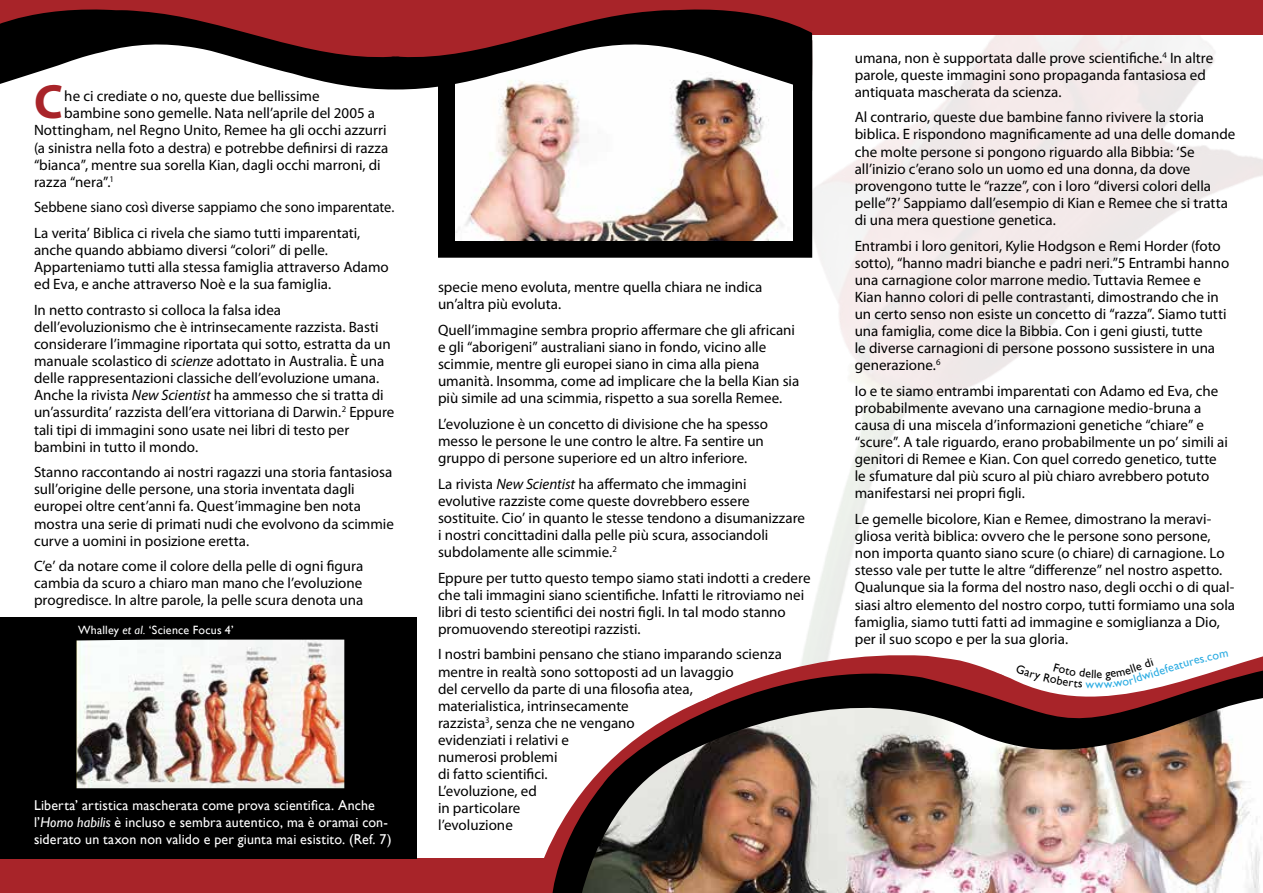
<style>
.page{position:relative;width:1263px;height:893px;background:#fff}
.page>*{position:absolute;margin:0;border:0;box-sizing:border-box;transform-origin:0 0}
.t1{font:700 48.45px "Myriad Pro";color:#a82429}
.t2{font:15px/17.1px "Myriad Pro";color:#000}
.t3{font:15px/25.7px "Myriad Pro";color:#000;scale:.96 1}
.t4{font:14.25px/17.1px "Gill Sans";letter-spacing:.01em;color:#fff}
.t5{font:12px "Gill Sans";letter-spacing:.015em;color:#fff}
.t6{font:12px "Gill Sans";color:#2cace2}
.t7{font:12px "Gill Sans";color:#000}
.s1{font-style:italic}
</style>
<div class="page">
<img style="left:806px;top:34px;width:457px;height:606px">
<img style="left:548px;top:706px;width:712px;height:187px">
<div style="left:0;top:859px;width:549px;height:34px;background:#a82429"></div>
<div style="left:0;top:618px;width:417px;height:241px;background:#000"></div>
<img style="left:77px;top:640px;width:267px;height:148px">
<div style="left:438px;top:91px;width:374px;height:167px;background:#000"></div>
<img style="left:455px;top:91px;width:337px;height:150px">
<div style="left:0;top:0;width:1263px;height:34px;background:#a82429"></div>
<svg style="left:0;top:9px;width:812px;height:82px"></svg>
<svg style="left:690px;top:640px;width:573px;height:96px"></svg>
<h1 class="t1" style="left:34px;top:70px;width:30px">C</h1>
<p class="t2" style="left:64px;top:87px;width:257px">he ci crediate o no, queste due bellissime</p>
<p class="t2" style="left:64px;top:104px;width:312px">bambine sono gemelle. Nata nell’aprile del 2005 a</p>
<p class="t2" style="left:34px;top:122px;width:354px">Nottingham, nel Regno Unito, Remee ha gli occhi azzurri</p>
<p class="t2" style="left:34px;top:139px;width:356px">(a sinistra nella foto a destra) e potrebbe definirsi di razza</p>
<p class="t2" style="left:34px;top:156px;width:348px">“bianca”, mentre sua sorella Kian, dagli occhi marroni, di</p>
<p class="t2" style="left:34px;top:173px;width:82px">razza “nera”.<sup>1</sup></p>
<p class="t3" style="left:34px;top:194px;width:377px">Sebbene siano così diverse sappiamo che sono imparentate.<br>La verita’ Biblica ci rivela che siamo tutti imparentati,</p>
<p class="t2" style="left:34px;top:241px;width:356px">anche quando abbiamo diversi “colori” di pelle.<br>Apparteniamo tutti alla stessa famiglia attraverso Adamo ed Eva, e anche attraverso Noè e la sua famiglia.</p>
<p class="t2" style="left:34px;top:301px;width:362px">In netto contrasto si colloca la falsa idea dell’evoluzionismo che è intrinsecamente razzista. Basti considerare l’immagine riportata qui sotto, estratta da un manuale scolastico di <span class="s1">scienze</span> adottato in Australia. È una delle rappresentazioni classiche dell’evoluzione umana.<br>Anche la rivista <span class="s1">New Scientist</span> ha ammesso che si tratta di un’assurdita’ razzista dell’era vittoriana di Darwin.<sup>2</sup> Eppure tali tipi di immagini sono usate nei libri di testo per bambini in tutto il mondo.</p>
<p class="t2" style="left:34px;top:463px;width:361px">Stanno raccontando ai nostri ragazzi una storia fantasiosa sull’origine delle persone, una storia inventata dagli europei oltre cent’anni fa. Quest’immagine ben nota mostra una serie di primati nudi che evolvono da scimmie curve a uomini in posizione eretta.</p>
<p class="t2" style="left:34px;top:557px;width:331px;text-align:justify">C’e’ da notare come il colore della pelle di ogni figura cambia da scuro a chiaro man mano che l’evoluzione progredisce. In altre parole, la pelle scura denota una</p>
<p class="t5" style="left:78px;top:623px;width:157px">Whalley <span class="s1">et al.</span> ‘Science Focus 4’</p>
<p class="t4" style="left:34px;top:796px;width:359px">Liberta’ artistica mascherata come prova scientifica. Anche l’<span class="s1">Homo habilis</span> è incluso e sembra autentico, ma è oramai con&shy;siderato un taxon non valido e per giunta mai esistito. (Ref. 7)</p>
<p class="t2" style="left:438px;top:278px;width:326px">specie meno evoluta, mentre quella chiara ne indica un’altra più evoluta.</p>
<p class="t2" style="left:438px;top:321px;width:363px">Quell’immagine sembra proprio affermare che gli africani e gli “aborigeni” australiani siano in fondo, vicino alle scimmie, mentre gli europei siano in cima alla piena umanità. Insomma, come ad implicare che la bella Kian sia più simile ad una scimmia, rispetto a sua sorella Remee.</p>
<p class="t2" style="left:438px;top:415px;width:332px">L’evoluzione è un concetto di divisione che ha spesso messo le persone le une contro le altre. Fa sentire un gruppo di persone superiore ed un altro inferiore.</p>
<p class="t2" style="left:438px;top:475px;width:369px">La rivista <span class="s1">New Scientist</span> ha affermato che immagini evolutive razziste come queste dovrebbero essere sostituite. Cio’ in quanto le stesse tendono a disumanizzare i nostri concittadini dalla pelle più scura, associandoli subdolamente alle scimmie.<sup>2</sup></p>
<p class="t2" style="left:438px;top:569px;width:374px">Eppure per tutto questo tempo siamo stati indotti a credere che tali immagini siano scientifiche. Infatti le ritroviamo nei libri di testo scientifici dei nostri figli. In tal modo stanno promuovendo stereotipi razzisti.</p>
<p class="t2" style="left:438px;top:646px;width:345px">I nostri bambini pensano che stiano imparando scienza mentre in realtà sono sottoposti ad un lavaggio<br>del cervello da parte di una filosofia atea, materialistica, intrinsecamente<br>razzista<sup>3</sup>, senza che ne vengano<br>evidenziati i relativi e<br>numerosi problemi<br>di fatto scientifici.<br>L’evoluzione, ed<br>in particolare<br>l’evoluzione</p>
<p class="t2" style="left:855px;top:49px;width:360px">umana, non è supportata dalle prove scientifiche.<sup>4</sup> In altre parole, queste immagini sono propaganda fantasiosa ed antiquata mascherata da scienza.</p>
<p class="t2" style="left:855px;top:108px;width:382px">Al contrario, queste due bambine fanno rivivere la storia biblica. E rispondono magnificamente ad una delle domande che molte persone si pongono riguardo alla Bibbia: ‘Se all’inizio c’erano solo un uomo ed una donna, da dove provengono tutte le “razze”, con i loro “diversi colori della pelle”?’ Sappiamo dall’esempio di Kian e Remee che si tratta di una mera questione genetica.</p>
<p class="t2" style="left:855px;top:237px;width:376px">Entrambi i loro genitori, Kylie Hodgson e Remi Horder (foto sotto), “hanno madri bianche e padri neri.”5 Entrambi hanno una carnagione color marrone medio. Tuttavia Remee e Kian hanno colori di pelle contrastanti, dimostrando che in un certo senso non esiste un concetto di “razza”. Siamo tutti una famiglia, come dice la Bibbia. Con i geni giusti, tutte<br>le diverse carnagioni di persone possono sussistere in una generazione.<sup>6</sup></p>
<p class="t2" style="left:855px;top:382px;width:375px">Io e te siamo entrambi imparentati con Adamo ed Eva, che probabilmente avevano una carnagione medio-bruna a causa di una miscela d’informazioni genetiche “chiare” e “scure”. A tale riguardo, erano probabilmente un po’ simili ai genitori di Remee e Kian. Con quel corredo genetico, tutte le sfumature dal più scuro al più chiaro avrebbero potuto manifestarsi nei propri figli.</p>
<p class="t2" style="left:855px;top:510px;width:382px">Le gemelle bicolore, Kian e Remee, dimostrano la meravi&shy;gliosa verità biblica: ovvero che le persone sono persone, non importa quanto siano scure (o chiare) di carnagione. Lo stesso vale per tutte le altre “differenze” nel nostro aspetto.<br>Qualunque sia la forma del nostro naso, degli occhi o di qual&shy;siasi altro elemento del nostro corpo, tutti formiamo una sola famiglia, siamo tutti fatti ad immagine e somiglianza a Dio, per il suo scopo e per la sua gloria.</p>
<p class="t7" style="left:1096px;top:667px;width:7px">e</p>
<p class="t6" style="left:1148px;top:667px;width:20px;rotate:-18deg">idef</p>
</div>
